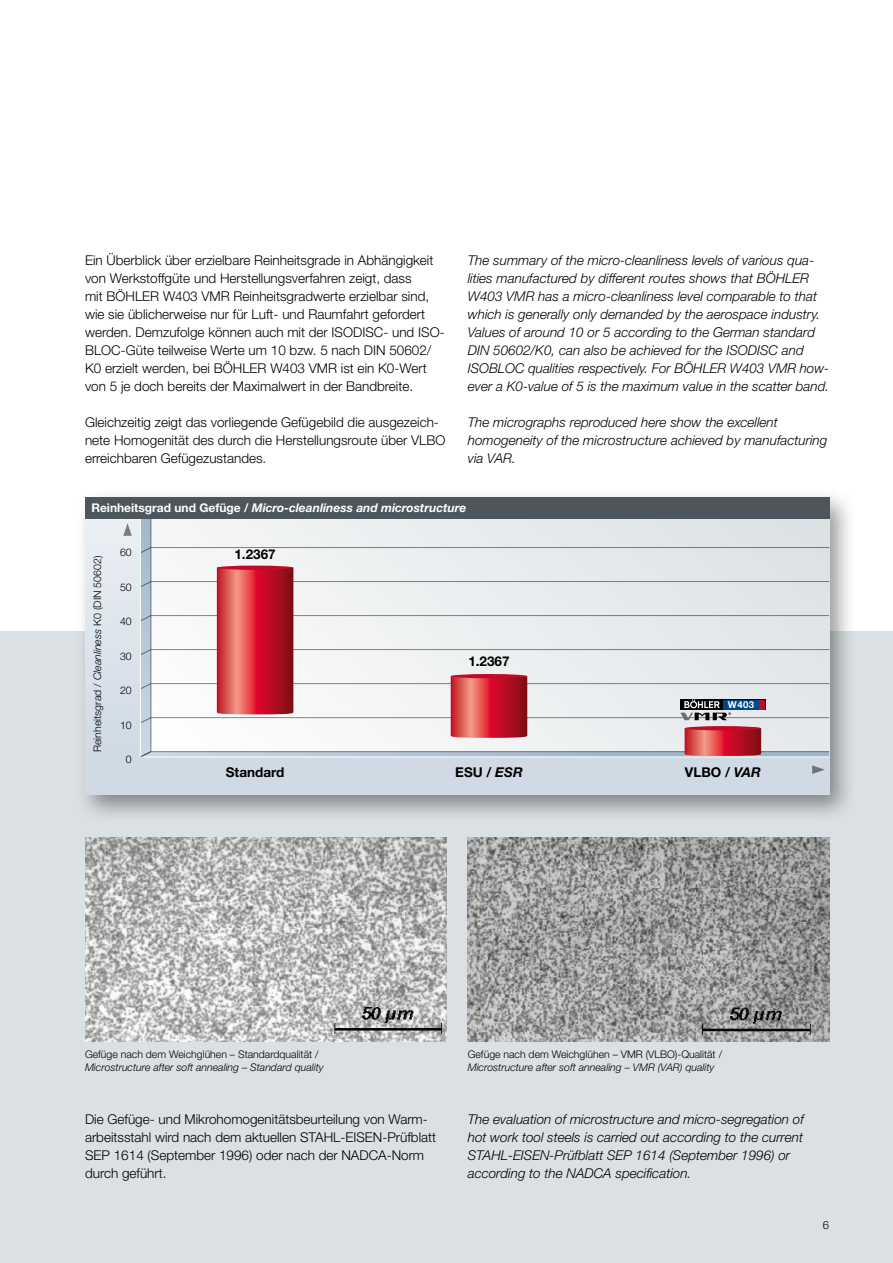
<style>
.page{position:relative;width:893px;height:1263px;background:#fff}
.page>*{position:absolute;margin:0;border:0;box-sizing:border-box;transform-origin:0 0}
.t1{font:300 13.5px/18px "Helvetica Neue LT Std";color:#000}
.t2{font:italic 300 13.5px/18px "Helvetica Neue LT Std";color:#000}
.t3{font:700 13.5px "Helvetica Neue LT Std";color:#000}
.t4{font:italic 700 12px "Helvetica Neue LT Std";color:#fff}
.t5{font:300 11.25px "Helvetica Neue LT Std";color:#000}
.t6{font:300 10.5px "Helvetica Neue LT Std";color:#000}
.t7{font:italic 300 10.5px "Helvetica Neue LT Std";color:#000}
.t8{font:700 9.6px "Helvetica Neue LT Std";color:#fff}
.s1{font-style:normal}
.s2{font-style:italic}
</style>
<div class="page">
<div style="left:0;top:631px;width:893px;height:632px;background:#dae0e3"></div>
<div style="left:75px;top:488px;width:782px;height:335px;background:#000;opacity:.4"></div>
<div style="left:85px;top:497px;width:744px;height:298px;background:#cfdae5"></div>
<div style="left:85px;top:519px;width:55px;height:238px;background:linear-gradient(to right,#dde5ec,#dce4ec)"></div>
<svg style="left:123px;top:523px;width:9px;height:13px"></svg>
<svg style="left:812px;top:765px;width:13px;height:9px"></svg>
<div style="left:85px;top:497px;width:744px;height:22px;background:#4c565c"></div>
<svg style="left:140px;top:518px;width:690px;height:239px"></svg>
<img style="left:85px;top:838px;width:361px;height:204px">
<img style="left:468px;top:838px;width:361px;height:204px">
<p class="t1" style="left:85px;top:251px;width:361px">Ein Überblick über erzielbare Reinheitsgrade in Abhängigkeit von Werkstoffgüte und Herstellungsverfahren zeigt, dass<br>mit BÖHLER W403 VMR Reinheitsgradwerte erzielbar sind, wie sie üblicherweise nur für Luft- und Raumfahrt gefordert werden. Demzufolge können auch mit der ISODISC- und ISO-BLOC-Güte teilweise Werte um 10 bzw. 5 nach DIN 50602/ K0 erzielt werden, bei BÖHLER W403 VMR ist ein K0-Wert von 5 je doch bereits der Maximalwert in der Bandbreite.</p>
<p class="t1" style="left:85px;top:413px;width:362px">Gleichzeitig zeigt das vorliegende Gefügebild die ausgezeich&shy;nete Homogenität des durch die Herstellungsroute über VLBO erreichbaren Gefügezustandes.</p>
<p class="t2" style="left:468px;top:251px;width:363px">The summary of the micro-cleanliness levels of various qua&shy;lities manufactured by different routes shows that BÖHLER W403 VMR has a micro-cleanliness level comparable to that which is generally only demanded by the aerospace industry.<br>Values of around 10 or 5 according to the German standard DIN 50602/K0, can also be achieved for the ISODISC and ISOBLOC qualities respectively. For BÖHLER W403 VMR how&shy;ever a K0-value of 5 is the maximum value in the scatter band.</p>
<p class="t2" style="left:468px;top:413px;width:361px">The micrographs reproduced here show the excellent homogeneity of the microstructure achieved by manufacturing via VAR.</p>
<p class="t4" style="left:91px;top:501px;width:376px"><span class="s1">Reinheitsgrad und Gefüge /</span> Micro-cleanliness and microstructure</p>
<p class="t6" style="left:91px;top:752px;width:198px;rotate:-90deg">Reinheitsgrad / <span class="s2">Cleanliness</span> K0 (DIN 50602)</p>
<p class="t6" style="left:120px;top:546px;width:13px">60</p>
<p class="t6" style="left:120px;top:580px;width:13px">50</p>
<p class="t6" style="left:120px;top:615px;width:13px">40</p>
<p class="t6" style="left:120px;top:649px;width:13px">30</p>
<p class="t6" style="left:120px;top:684px;width:13px">20</p>
<p class="t6" style="left:120px;top:718px;width:13px">10</p>
<p class="t6" style="left:126px;top:753px;width:7px">0</p>
<p class="t3" style="left:234px;top:546px;width:43px">1.2367</p>
<p class="t3" style="left:226px;top:764px;width:60px">Standard</p>
<p class="t3" style="left:468px;top:653px;width:43px">1.2367</p>
<p class="t3" style="left:455px;top:764px;width:69px">ESU / <span class="s2">ESR</span></p>
<p class="t8" style="left:728px;top:699px;width:28px">W403</p>
<p class="t3" style="left:685px;top:764px;width:78px">VLBO / <span class="s2">VAR</span></p>
<p class="t6" style="left:85px;top:1048px;width:235px">Gefüge nach dem Weichglühen – Standardqualität /</p>
<p class="t7" style="left:85px;top:1061px;width:240px">Microstructure after soft annealing – Standard quality</p>
<p class="t6" style="left:468px;top:1048px;width:256px">Gefüge nach dem Weichglühen – VMR (VLBO)-Qualität /</p>
<p class="t7" style="left:468px;top:1061px;width:248px">Microstructure after soft annealing – VMR (VAR) quality</p>
<p class="t1" style="left:85px;top:1110px;width:353px">Die Gefüge- und Mikrohomogenitätsbeurteilung von Warm&shy;arbeitsstahl wird nach dem aktuellen STAHL-EISEN-Prüfblatt SEP 1614 (September 1996) oder nach der NADCA-Norm durch geführt.</p>
<p class="t2" style="left:468px;top:1110px;width:338px">The evaluation of microstructure and micro-segregation of hot work tool steels is carried out according to the current STAHL-EISEN-Prüfblatt SEP 1614 (September 1996) or according to the NADCA specification.</p>
<p class="t5" style="left:823px;top:1217px;width:8px">6</p>
</div>
